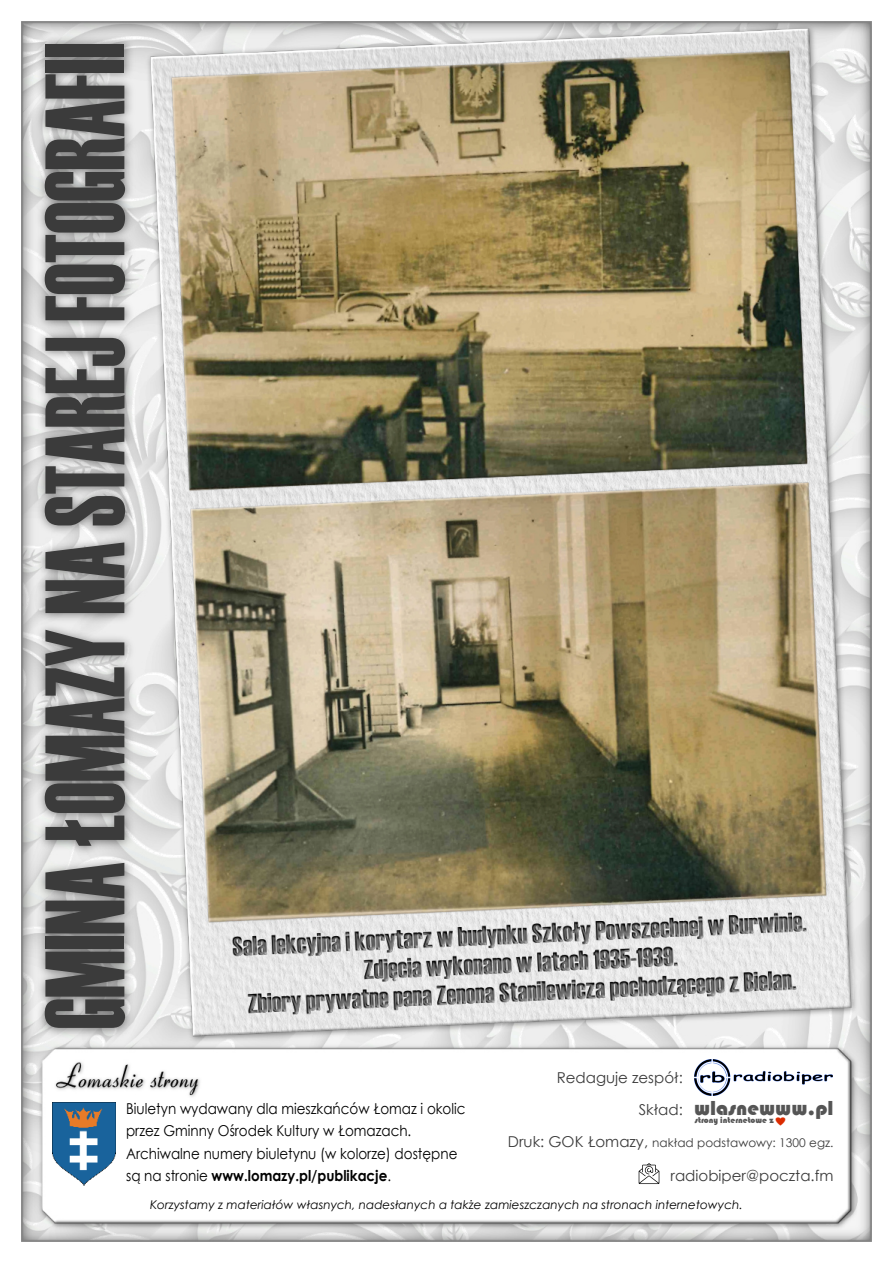
<style>
.page{position:relative;width:893px;height:1263px;background:#fff}
.page>*{position:absolute;margin:0;border:0;box-sizing:border-box;transform-origin:0 0}
.t1{font:112.65px "Haettenschweiler";color:#3b3b3b;scale:.75 1}
.t2{font:20.85px "Bauhaus 93";color:#555}
.t3{font:15px/22.5px "Century Gothic";color:#000;scale:.9 1}
.t4{font:15px/31.7px "Century Gothic";color:#3b3b3b;text-align:right}
.t5{font:italic 12px "Century Gothic";color:#000}
.t6{font:12px "Century Gothic";color:#3b3b3b}
.t7{font:8.7px "Bauhaus 93";color:#555}
.s1{font-size:15px}
.s2{font-weight:700}
</style>
<div class="page">
<img style="left:21px;top:21px;width:851px;height:1221px">
<img style="left:695px;top:1059px;width:137px;height:36px">
<img style="left:53px;top:1102px;width:62px;height:84px">
<svg style="left:639px;top:1163px;width:20px;height:21px"></svg>
<img style="left:36px;top:35px;width:99px;height:1004px">
<img style="left:146px;top:24px;width:712px;height:1020px">
<img style="left:233px;top:912px;width:573px;height:102px">
<svg style="left:776px;top:1117px;width:9px;height:8px"></svg>
<h1 class="t1" style="left:46px;top:1029px;width:1316px;rotate:-90deg">GMINA ŁOMAZY NA STAREJ FOTOGRAFII</h1>
<p class="t4" style="left:557px;top:1063px;width:128px">Redaguje zespół:<br>Skład:</p>
<p class="t6" style="left:508px;top:1138px;width:327px"><span class="s1">Druk: GOK Łomazy,</span> nakład podstawowy: 1300 egz.</p>
<p class="t4" style="left:670px;top:1161px;width:164px">radiobiper@poczta.fm</p>
<h2 class="t2" style="left:694px;top:1096px;width:141px">wlasnewww.pl</h2>
<p class="t7" style="left:695px;top:1115px;width:80px">strony internetowe z</p>
<p class="t3" style="left:126px;top:1098px;width:379px">Biuletyn wydawany dla mieszkańców Łomaz i okolic przez Gminny Ośrodek Kultury w Łomazach.<br>Archiwalne numery biuletynu (w kolorze) dostępne są na stronie <span class="s2">www.lomazy.pl/publikacje</span>.</p>
<p class="t5" style="left:150px;top:1199px;width:594px">Korzystamy z materiałów własnych, nadesłanych a także zamieszczanych na stronach internetowych.</p>
</div>
